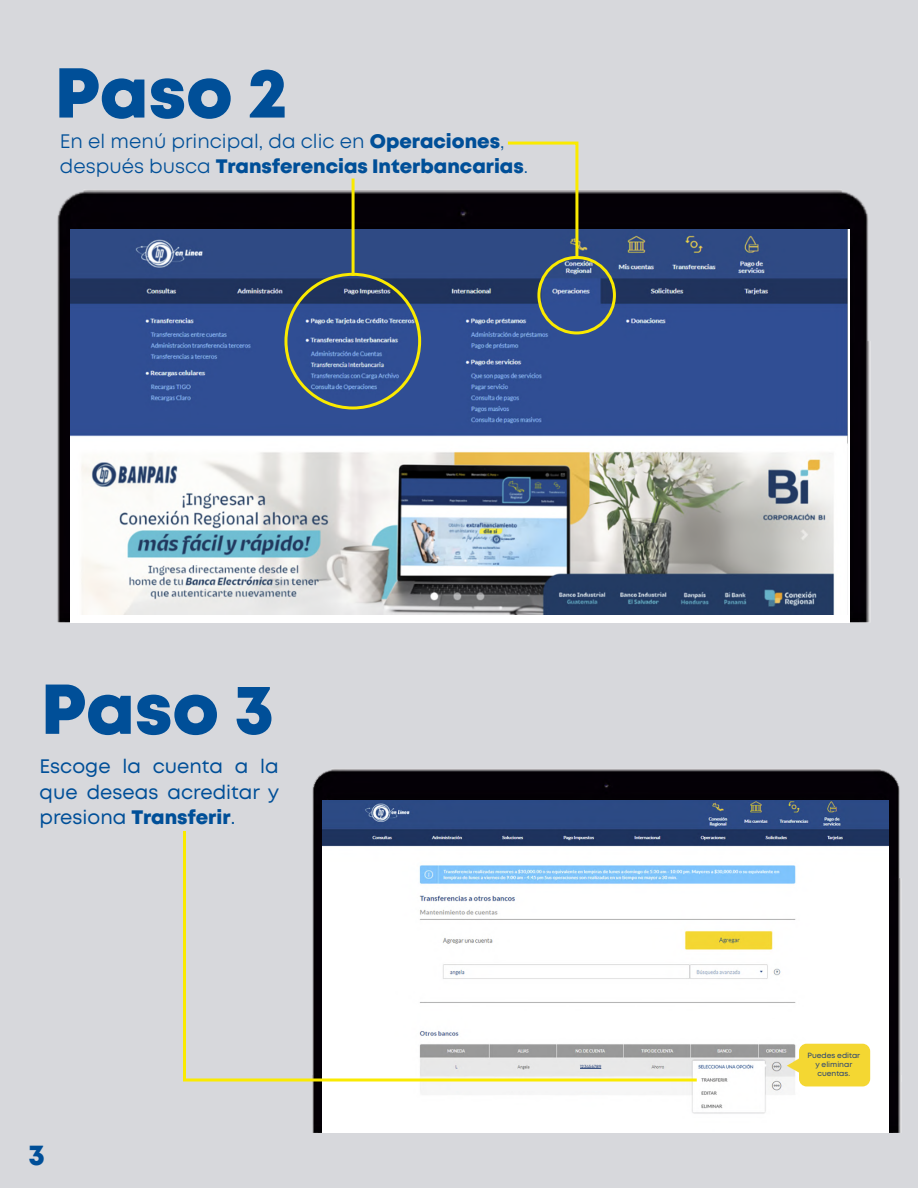
<style>
.page{position:relative;width:918px;height:1188px;background:#d7d8dc}
.page>*{position:absolute;margin:0;border:0;box-sizing:border-box;transform-origin:0 0}
.t1{font:800 70.35px "Mont";color:#004f98}
.t2{font:800 29.1px "Mont";color:#004f98}
.t3{font:19.5px/25.5px "Mont";color:#004f98}
.t4{font:19.5px/25.5px "Mont";color:#004f98;text-align:justify}
.t5{font:7.5px/9px "Mont";color:#203d76;text-align:center}
.t6{font:4.65px "Mont";color:#203d76}
.s1{font-weight:800}
</style>
<div class="page">
<img style="left:57px;top:178px;width:814px;height:445px">
<div style="left:70px;top:230px;width:779px;height:393px;background:#fff"></div>
<img style="left:70px;top:230px;width:778px;height:384px">
<img style="left:312px;top:769px;width:589px;height:306px">
<img style="left:312px;top:1075px;width:590px;height:58px">
<div style="left:284px;top:273px;width:137px;height:137px;border:3px solid #faea00;border-radius:50%"></div>
<hr style="left:352px;top:178px;width:3px;height:98px;background:#faea00">
<div style="left:537px;top:256px;width:79px;height:78px;border:3px solid #faea00;border-radius:50%"></div>
<svg style="left:505px;top:141px;width:75px;height:119px"></svg>
<img style="left:322px;top:800px;width:567px;height:332px">
<div style="left:451px;top:1079px;width:219px;height:11px;background:#f6f6f6"></div>
<div style="left:799px;top:1044px;width:71px;height:42px;background:#f4d732;border-radius:8px"></div>
<svg style="left:787px;top:1058px;width:12px;height:15px"></svg>
<svg style="left:183px;top:828px;width:517px;height:255px"></svg>
<h1 class="t1" style="left:55px;top:47px;width:235px">Paso 2</h1>
<p class="t3" style="left:60px;top:128px;width:470px">En el menú principal, da clic en <span class="s1">Operaciones</span>, después busca <span class="s1">Transferencias Interbancarias</span>.</p>
<h1 class="t1" style="left:41px;top:663px;width:235px">Paso 3</h1>
<p class="t4" style="left:39px;top:754px;width:241px">Escoge la cuenta a la que deseas acreditar y presiona <span class="s1">Transferir</span>.</p>
<h2 class="t2" style="left:28px;top:1136px;width:18px">3</h2>
<p class="t6" style="left:580px;top:1063px;width:23px">123456789</p>
<p class="t5" style="left:808px;top:1051px;width:54px">Puedes editar y eliminar cuentas.</p>
</div>
